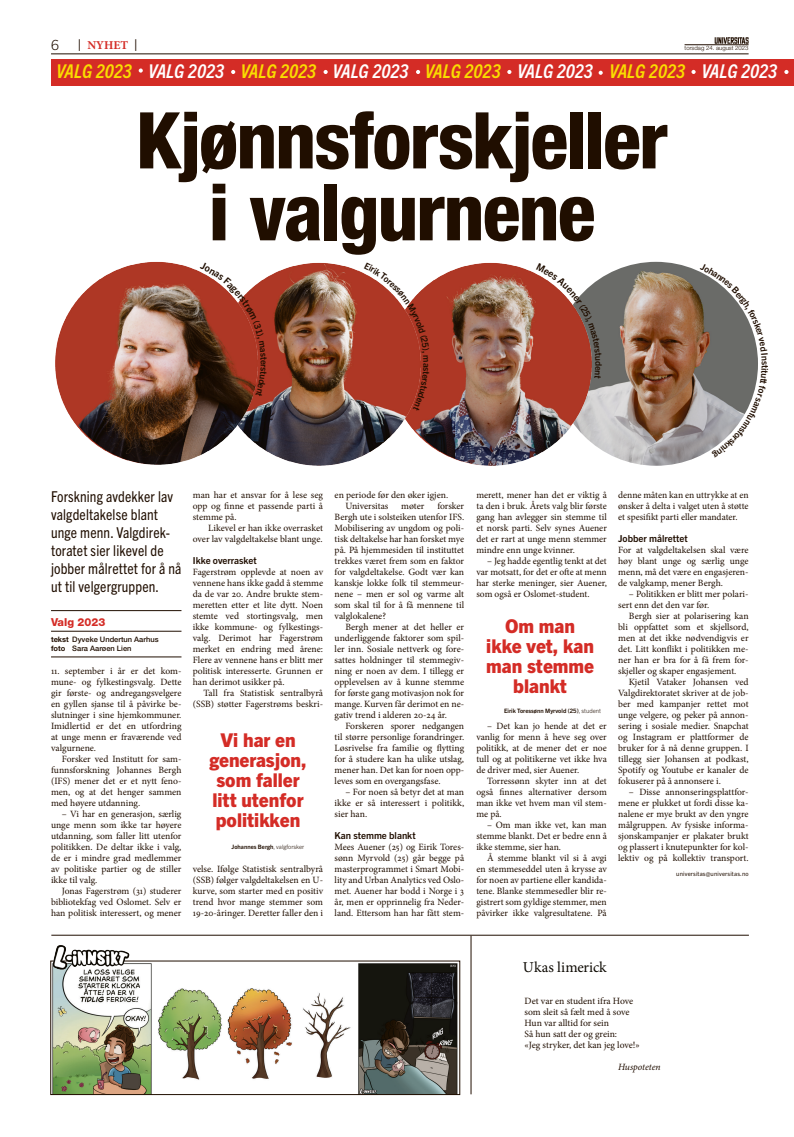
<style>
.page{position:relative;width:794px;height:1137px;background:#fff}
.page>*{position:absolute;margin:0;border:0;box-sizing:border-box;transform-origin:0 0}
.t1{font:800 condensed 78.4px/71.9px "Helvetica Neue LT Std";letter-spacing:-.025em;color:#200e00;text-align:center}
.t2{font:800 19px/20px "Trade Gothic Next LT Pro";color:#d42c26;text-align:center}
.t3{font:italic 700 condensed 19px "Trade Gothic Next LT Pro";color:#f9dd00}
.t4{font:15.1px "Minion Pro";letter-spacing:.005em;color:#0d0902}
.t5{font:condensed 15px/18px "Trade Gothic Next LT Pro";letter-spacing:.01em;color:#200e00}
.t6{font:300 14px "Trade Gothic Next LT Pro";color:#200e00}
.t7{font:700 12px "Minion Pro";color:#d42c26}
.t8{font:800 11px "Helvetica Neue LT Std";color:#d42c26}
.t9{font:9.6px/11px "Minion Pro";color:#200e00;text-align:justify}
.t10{font:700 9.6px "Trade Gothic Next LT Pro";color:#200e00}
.t11{font:italic 9.6px "Minion Pro";letter-spacing:-.01em;color:#200e00}
.t12{font:500 7.5px/9px "Helvetica Neue LT Std";color:#200e00}
.t13{font:700 6px "Trade Gothic Next LT Pro";color:#200e00}
.t14{font:6px "Trade Gothic Next LT Pro";letter-spacing:.025em;color:#200e00}
.t15{font:300 6px "Helvetica Neue LT Std";color:#200e00}
.s1{font-weight:400;font-size:11.7px;color:#200e00}
.s2{color:#fff}
.s3{font-weight:700}
.s4{font-weight:300}
</style>
<div class="page">
<img style="left:554px;top:262px;width:204px;height:204px;border-radius:102px">
<img style="left:442px;top:262px;width:172px;height:204px">
<svg style="left:714px;top:37px;width:34px;height:7px"></svg>
<hr style="left:684px;top:45px;width:64px;height:1px;background:#200e00">
<hr style="left:51px;top:54px;width:697px;height:1px;background:#200e00">
<hr style="left:51px;top:935px;width:698px;height:1px;background:#200e00">
<hr style="left:471px;top:935px;width:1px;height:159px;background:#200e00">
<img style="left:53px;top:963px;width:405px;height:129px">
<img style="left:51px;top:945px;width:84px;height:28px">
<hr style="left:51px;top:657px;width:130px;height:1px;background:#200e00">
<hr style="left:51px;top:610px;width:130px;height:1px;background:#200e00">
<hr style="left:51px;top:631px;width:130px;height:1px;background:#200e00">
<img style="left:279px;top:262px;width:163px;height:204px">
<img style="left:55px;top:261px;width:224px;height:204px">
<div style="left:51px;top:60px;width:743px;height:26px;background:#d42c26"></div>
<svg style="left:139px;top:68px;width:4px;height:5px"></svg>
<svg style="left:231px;top:70px;width:4px;height:4px"></svg>
<svg style="left:323px;top:70px;width:5px;height:4px"></svg>
<svg style="left:416px;top:70px;width:4px;height:4px"></svg>
<svg style="left:507px;top:70px;width:4px;height:4px"></svg>
<svg style="left:598px;top:71px;width:5px;height:4px"></svg>
<svg style="left:691px;top:70px;width:4px;height:4px"></svg>
<svg style="left:784px;top:70px;width:4px;height:4px"></svg>
<svg style="left:700px;top:271px;width:58px;height:185px"></svg>
<svg style="left:536px;top:263px;width:66px;height:115px"></svg>
<svg style="left:364px;top:263px;width:65px;height:148px"></svg>
<svg style="left:200px;top:262px;width:67px;height:135px"></svg>
<p class="t7" style="left:78px;top:37px;width:61px"><span class="s1">|</span> NYHET <span class="s1">|</span></p>
<h3 class="t6" style="left:51px;top:35px;width:9px">6</h3>
<p class="t15" style="left:684px;top:44px;width:66px">torsdag 24. august 2023</p>
<h2 class="t3" style="left:56px;top:58px;width:723px">VALG 2023 <span class="s2">VALG 2023</span> VALG 2023 <span class="s2">VALG 2023</span> VALG 2023 <span class="s2">VALG 2023</span> VALG 2023 <span class="s2">VALG 2023</span></h2>
<h1 class="t1" style="left:136px;top:103px;width:534px">Kjønnsforskjeller i valgurnene</h1>
<h3 class="t5" style="left:51px;top:487px;width:132px">Forskning avdekker lav valgdeltakelse blant unge menn. Valgdirek&shy;toratet sier likevel de jobber målrettet for å nå ut til velgergruppen.</h3>
<p class="t8" style="left:51px;top:615px;width:56px">Valg 2023</p>
<p class="t12" style="left:51px;top:635px;width:109px"><span class="s3">tekst</span> Dyveke Undertun Aarhus <span class="s3">foto</span> Sara Aarøen Lien</p>
<p class="t9" style="left:51px;top:665px;width:132px">11. september i år er det kom&shy;mune- og fylkestingsvalg. Dette gir første- og andregangsvelgere en gyllen sjanse til å påvirke be&shy;slutninger i sine hjemkommuner.<br>Imidlertid er det en utfordring at unge menn er fraværende ved valgurnene.</p>
<p class="t9" style="left:51px;top:753px;width:132px;text-indent:11px">Forsker ved Institutt for sam&shy;funnsforskning Johannes Bergh (IFS) mener det er et nytt feno&shy;men, og at det henger sammen med høyere utdanning.</p>
<p class="t9" style="left:51px;top:808px;width:132px;text-indent:11px">– Vi har en generasjon, særlig unge menn som ikke tar høyere utdanning, som faller litt utenfor politikken. De deltar ikke i valg, de er i mindre grad medlemmer av politiske partier og de stiller ikke til valg.</p>
<p class="t9" style="left:51px;top:885px;width:132px;text-indent:11px">Jonas Fagerstrøm (31) studerer bibliotekfag ved Oslomet. Selv er han politisk interessert, og mener</p>
<p class="t9" style="left:193px;top:489px;width:132px">man har et ansvar for å lese seg opp og finne et passende parti å stemme på.</p>
<p class="t9" style="left:193px;top:522px;width:132px;text-align:right">Likevel er han ikke overrasket over lav valgdeltakelse blant unge.</p>
<p class="t10" style="left:193px;top:553px;width:66px">Ikke overrasket</p>
<p class="t9" style="left:193px;top:566px;width:132px">Fagerstrøm opplevde at noen av vennene hans ikke gadd å stemme da de var 20. Andre brukte stem&shy;meretten etter et lite dytt. Noen stemte ved stortingsvalg, men ikke kommune- og fylkestings&shy;valg. Derimot har Fagerstrøm merket en endring med årene:<br>Flere av vennene hans er blitt mer politisk interesserte. Grunnen er han derimot usikker på.</p>
<p class="t9" style="left:193px;top:687px;width:132px;text-align:right">Tall fra Statistisk sentralbyrå (SSB) støtter Fagerstrøms beskri-</p>
<h2 class="t2" style="left:209px;top:728px;width:99px">Vi har en generasjon, som faller litt utenfor politikken</h2>
<p class="t13" style="left:232px;top:843px;width:74px">Johannes Bergh<span class="s4">, valgforsker</span></p>
<p class="t9" style="left:193px;top:863px;width:132px">velse. Ifølge Statistisk sentralbyrå (SSB) følger valgdeltakelsen en U&shy;kurve, som starter med en positiv trend hvor mange stemmer som 19-20-åringer. Deretter faller den i</p>
<p class="t9" style="left:345px;top:489px;width:104px;text-indent:-11px">en periode før den øker igjen.<br>Universitas</p>
<p class="t9" style="left:334px;top:500px;width:131px;text-indent:103px">forsker Bergh ute i solsteiken utenfor IFS.<br>Mobilisering av ungdom og poli&shy;tisk deltakelse har han forsket mye på. På hjemmesiden til instituttet trekkes været frem som en faktor for valgdeltakelse. Godt vær kan kanskje lokke folk til stemmeur&shy;nene – men er sol og varme alt som skal til for å få mennene til valglokalene?</p>
<p class="t9" style="left:334px;top:621px;width:131px;text-indent:11px">Bergh mener at det heller er underliggende faktorer som spil&shy;ler inn. Sosiale nettverk og fore&shy;sattes holdninger til stemmegiv&shy;ning er noen av dem. I tillegg er opplevelsen av å kunne stemme for første gang motivasjon nok for mange. Kurven får derimot en ne&shy;gativ trend i alderen 20-24 år.</p>
<p class="t9" style="left:334px;top:720px;width:131px;text-indent:11px">Forskeren sporer nedgangen til større personlige forandringer.<br>Løsrivelse fra familie og flytting for å studere kan ha ulike utslag, mener han. Det kan for noen opp&shy;leves som en overgangsfase.</p>
<p class="t9" style="left:334px;top:786px;width:131px;text-indent:11px">– For noen så betyr det at man ikke er så interessert i politikk, sier han.</p>
<p class="t10" style="left:334px;top:828px;width:83px">Kan stemme blankt</p>
<p class="t9" style="left:334px;top:841px;width:131px">Mees Auener (25) og Eirik Tores&shy;sønn Myrvold (25) går begge på masterprogrammet i Smart Mobi&shy;lity and Urban Analytics ved Oslo&shy;met. Auener har bodd i Norge i 3 år, men er opprinnelig fra Neder&shy;land. Ettersom han har fått stem-</p>
<p class="t9" style="left:401px;top:500px;width:25px">møter</p>
<p class="t9" style="left:476px;top:489px;width:132px">merett, mener han det er viktig å ta den i bruk. Årets valg blir første gang han avlegger sin stemme til et norsk parti. Selv synes Auener det er rart at unge menn stemmer mindre enn unge kvinner.</p>
<p class="t9" style="left:476px;top:555px;width:132px;text-indent:11px">– Jeg hadde egentlig tenkt at det var motsatt, for det er ofte at menn har sterke meninger, sier Auener, som også er Oslomet-student.</p>
<h2 class="t2" style="left:486px;top:614px;width:109px">Om man ikke vet, kan man stemme blankt</h2>
<p class="t13" style="left:504px;top:706px;width:98px">Eirik Toressønn Myrvold (25)<span class="s4">, student</span></p>
<p class="t9" style="left:476px;top:720px;width:132px;text-indent:11px">– Det kan jo hende at det er vanlig for menn å heve seg over politikk, at de mener det er noe tull og at politikerne vet ikke hva de driver med, sier Auener.</p>
<p class="t9" style="left:476px;top:775px;width:132px;text-indent:11px">Torressønn skyter inn at det også finnes alternativer dersom man ikke vet hvem man vil stem&shy;me på.</p>
<p class="t9" style="left:476px;top:819px;width:132px;text-indent:11px">– Om man ikke vet, kan man stemme blankt. Det er bedre enn å ikke stemme, sier han.</p>
<p class="t9" style="left:476px;top:852px;width:132px;text-indent:11px">Å stemme blankt vil si å avgi en stemmeseddel uten å krysse av for noen av partiene eller kandida&shy;tene. Blanke stemmesedler blir re&shy;gistrert som gyldige stemmer, men påvirker ikke valgresultatene. På</p>
<p class="t9" style="left:618px;top:489px;width:132px">denne måten kan en uttrykke at en ønsker å delta i valget uten å støtte et spesifikt parti eller mandater.</p>
<p class="t10" style="left:618px;top:531px;width:71px">Jobber målrettet</p>
<p class="t9" style="left:618px;top:544px;width:132px">For at valgdeltakelsen skal være høy blant unge og særlig unge menn, må det være en engasjeren&shy;de valgkamp, mener Bergh.</p>
<p class="t9" style="left:618px;top:588px;width:132px;text-indent:11px">– Politikken er blitt mer polari&shy;sert enn det den var før.</p>
<p class="t9" style="left:618px;top:610px;width:132px;text-indent:11px">Bergh sier at polarisering kan bli oppfattet som et skjellsord, men at det ikke nødvendigvis er det. Litt konflikt i politikken me&shy;ner han er bra for å få frem for&shy;skjeller og skaper engasjement.</p>
<p class="t9" style="left:618px;top:676px;width:132px;text-indent:11px">Kjetil Vataker Johansen ved Valgdirektoratet skriver at de job&shy;ber med kampanjer rettet mot unge velgere, og peker på annon&shy;sering i sosiale medier. Snapchat og Instagram er plattformer de bruker for å nå denne gruppen. I tillegg sier Johansen at podkast, Spotify og Youtube er kanaler de fokuserer på å annonsere i.</p>
<p class="t9" style="left:618px;top:786px;width:132px;text-indent:11px">– Disse annonseringsplattfor&shy;mene er plukket ut fordi disse ka&shy;nalene er mye brukt av den yngre målgruppen. Av fysiske informa&shy;sjonskampanjer er plakater brukt og plassert i knutepunkter for kol&shy;lektiv og på kollektiv transport.</p>
<p class="t14" style="left:676px;top:869px;width:74px">universitas@universitas.no</p>
<h3 class="t4" style="left:523px;top:957px;width:85px">Ukas limerick</h3>
<p class="t9" style="left:524px;top:995px;width:117px;text-align:left">Det var en student ifra Hove som sleit så fælt med å sove<br>Hun var alltid for sein<br>Så hun satt der og grein:<br>«Jeg stryker, det kan jeg love!»</p>
<p class="t11" style="left:618px;top:1060px;width:44px">Huspoteten</p>
</div>
